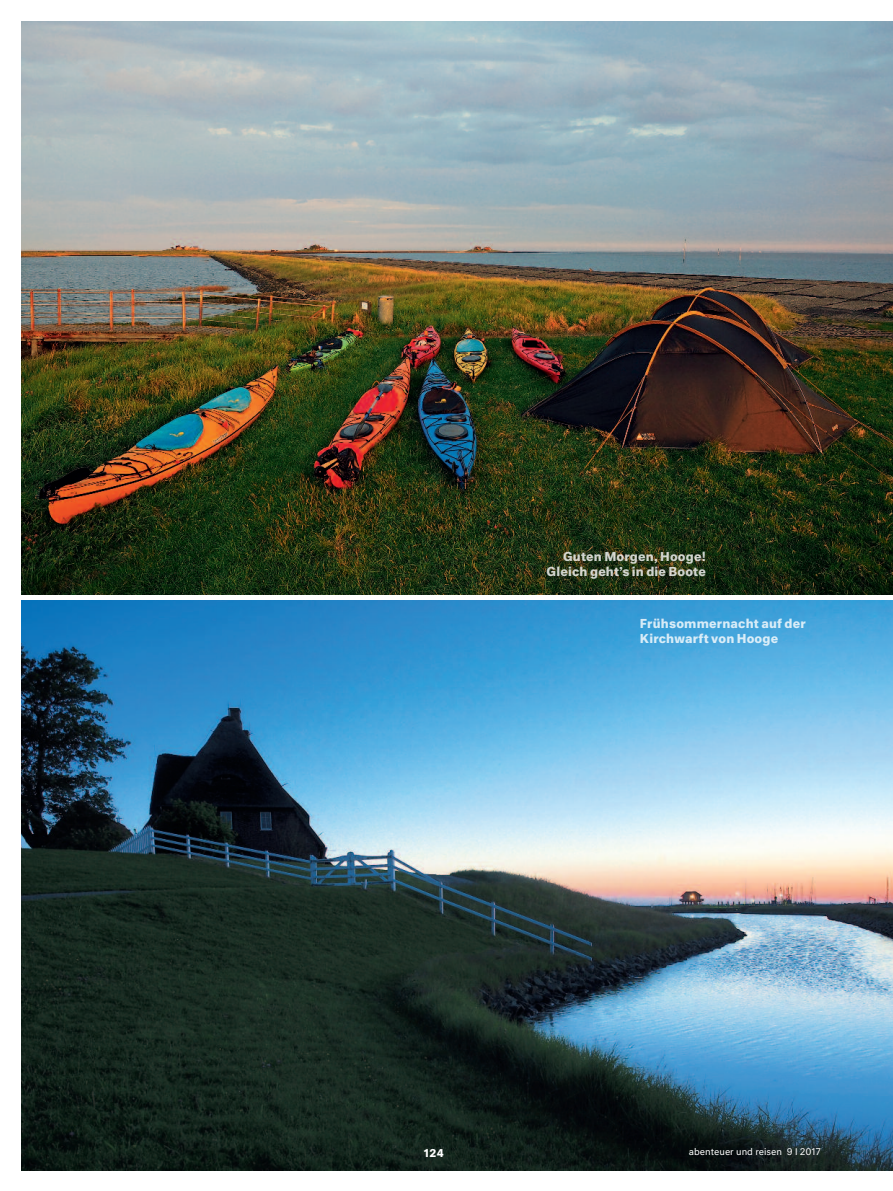
<style>
.page{position:relative;width:893px;height:1191px;background:#fff}
.page>*{position:absolute;margin:0;border:0;box-sizing:border-box;transform-origin:0 0}
.t1{font:700 12px/15px "Neutral Std";letter-spacing:.015em;color:rgb(255 255 255/.8)}
.t2{font:700 10.5px "Neutral Std";color:#fff}
.t3{font:9px "Neutral Std";color:#fff}
</style>
<div class="page">
<img style="left:21px;top:600px;width:872px;height:570px">
<img style="left:21px;top:21px;width:872px;height:573px">
<p class="t1" style="left:547px;top:550px;width:161px;text-align:right">Guten Morgen, Hooge!<br>Gleich geht’s in die Boote</p>
<p class="t1" style="left:640px;top:617px;width:167px">Frühsommernacht auf der<br>Kirchwarft von Hooge</p>
<p class="t2" style="left:424px;top:1148px;width:21px">124</p>
<p class="t3" style="left:689px;top:1148px;width:133px">abenteuer und reisen 9 I 2017</p>
</div>
